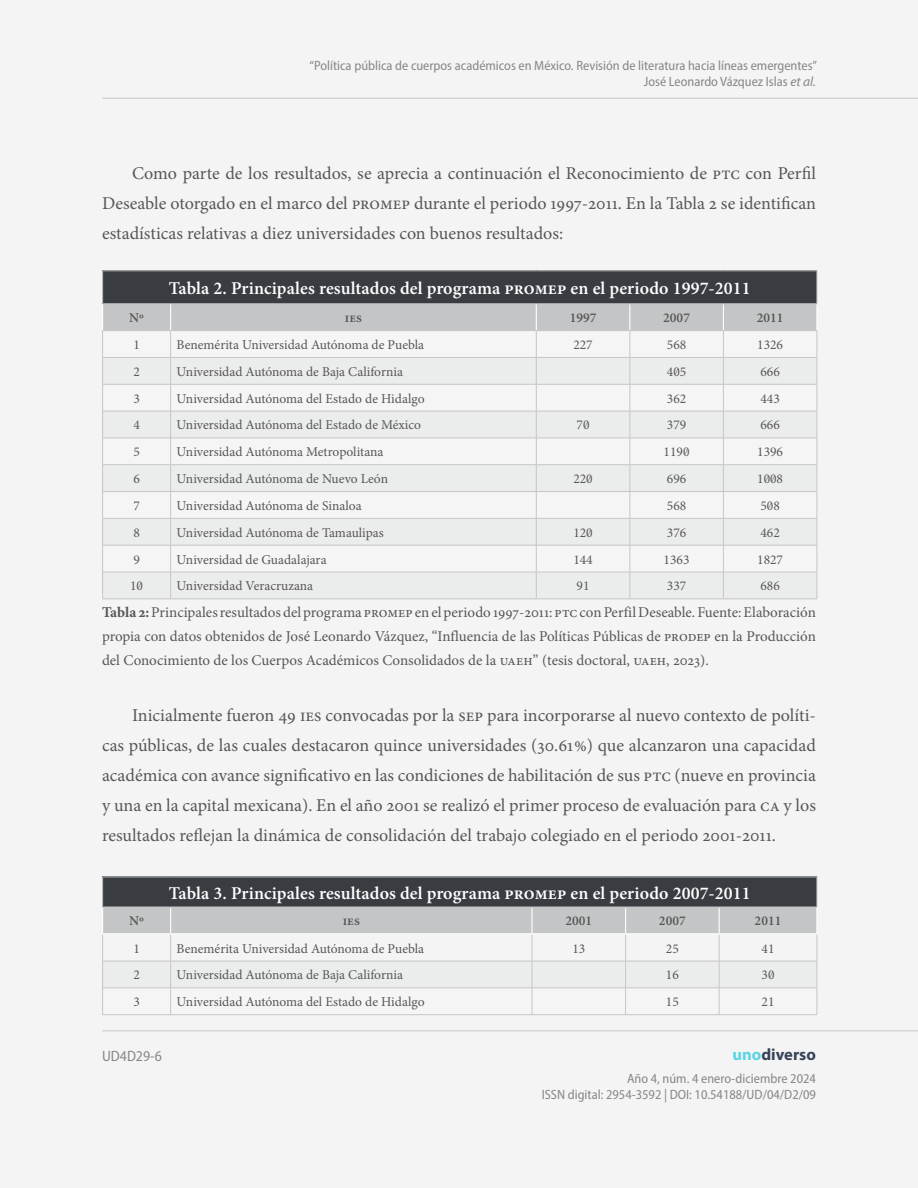
<style>
.page{position:relative;width:918px;height:1188px;background:#eee}
.page>*{position:absolute;margin:0;border:0;box-sizing:border-box;transform-origin:0 0}
.P_esp{font:18px/30px "Minion Pro";color:#575756;text-align:justify}
.TB-ENCABEZADO{font:600 18px "Minion Pro";letter-spacing:.005em;color:#fff}
.t1{font:700 16.5px "Myriad Pro";color:#364358}
.PIE-TABLA{font:15px/24px "Minion Pro";color:#575756;text-align:justify}
.t2{font:semi-condensed 15px "Myriad Pro";color:#878787}
.T_CT_JUSTIFICADO_IZQ{font:13.5px "Minion Pro";color:#575756}
.t3{font:semi-condensed 13.5px/16.2px "Myriad Pro";color:#878787;text-align:right}
.T-CT-CIFRA{font:13.5px "Minion Pro";color:#575756}
.T_SUBENCABEZADO{font:600 13.5px "Minion Pro";letter-spacing:.005em;color:#575756}
.s1{font-style:italic;font-stretch:normal}
.s2{font-weight:700}
.s3{color:#57d5e4}
</style>
<div class="page">
<hr style="left:102px;top:1031px;width:816px;height:1px;background:#c6c6c6">
<hr style="left:102px;top:98px;width:816px;height:1px;background:#c6c6c6">
<div style="left:103px;top:271px;width:714px;height:33px;background:#393d42"></div>
<hr style="left:102px;top:599px;width:69px;height:1px;background:#c6c6c6">
<hr style="left:536px;top:599px;width:94px;height:1px;background:#c6c6c6">
<hr style="left:630px;top:599px;width:93px;height:1px;background:#c6c6c6">
<hr style="left:723px;top:599px;width:94px;height:1px;background:#c6c6c6">
<hr style="left:171px;top:599px;width:365px;height:1px;background:#c6c6c6">
<hr style="left:102px;top:270px;width:69px;height:1px;background:#c4c5c6">
<hr style="left:102px;top:271px;width:1px;height:32px;background:#c4c5c6">
<hr style="left:171px;top:270px;width:365px;height:1px;background:#c4c5c6">
<hr style="left:536px;top:270px;width:94px;height:1px;background:#c4c5c6">
<hr style="left:630px;top:270px;width:93px;height:1px;background:#c4c5c6">
<hr style="left:723px;top:270px;width:94px;height:1px;background:#c4c5c6">
<hr style="left:817px;top:271px;width:1px;height:32px;background:#c4c5c6">
<hr style="left:102px;top:303px;width:69px;height:1px;background:#c4c5c6">
<hr style="left:171px;top:303px;width:365px;height:1px;background:#c4c5c6">
<hr style="left:536px;top:303px;width:94px;height:1px;background:#c4c5c6">
<hr style="left:630px;top:303px;width:93px;height:1px;background:#c4c5c6">
<hr style="left:723px;top:303px;width:94px;height:1px;background:#c4c5c6">
<svg style="left:102px;top:304px;width:716px;height:295px"></svg>
<div style="left:103px;top:877px;width:714px;height:30px;background:#393d42"></div>
<svg style="left:102px;top:908px;width:716px;height:107px"></svg>
<hr style="left:816px;top:907px;width:2px;height:26px;background:#fff">
<hr style="left:102px;top:933px;width:69px;height:1px;background:#fff">
<hr style="left:171px;top:933px;width:361px;height:1px;background:#fff">
<hr style="left:532px;top:933px;width:94px;height:1px;background:#fff">
<hr style="left:626px;top:933px;width:93px;height:1px;background:#fff">
<hr style="left:719px;top:933px;width:99px;height:1px;background:#fff">
<hr style="left:102px;top:877px;width:69px;height:1px;background:#c4c5c6">
<hr style="left:102px;top:877px;width:1px;height:30px;background:#c4c5c6">
<hr style="left:171px;top:877px;width:361px;height:1px;background:#c4c5c6">
<hr style="left:532px;top:877px;width:94px;height:1px;background:#c4c5c6">
<hr style="left:626px;top:877px;width:93px;height:1px;background:#c4c5c6">
<hr style="left:719px;top:877px;width:98px;height:1px;background:#c4c5c6">
<hr style="left:817px;top:877px;width:1px;height:30px;background:#c4c5c6">
<hr style="left:102px;top:907px;width:69px;height:1px;background:#c4c5c6">
<hr style="left:171px;top:907px;width:361px;height:1px;background:#c4c5c6">
<hr style="left:532px;top:907px;width:94px;height:1px;background:#c4c5c6">
<hr style="left:626px;top:907px;width:93px;height:1px;background:#c4c5c6">
<hr style="left:719px;top:907px;width:98px;height:1px;background:#c4c5c6">
<p class="t3" style="left:310px;top:57px;width:509px">“Política pública de cuerpos académicos en México. Revisión de literatura hacia líneas emergentes”<br>José Leonardo Vázquez Islas <span class="s1">et al.</span></p>
<p class="P_esp" style="left:102px;top:158px;width:715px;text-indent:30px">Como parte de los resultados, se aprecia a continuación el Reconocimiento de PTC con Perfil Deseable otorgado en el marco del PROMEP durante el periodo 1997-2011. En la Tabla 2 se identifican estadísticas relativas a diez universidades con buenos resultados:</p>
<p class="TB-ENCABEZADO" style="left:169px;top:276px;width:583px">Tabla 2. Principales resultados del programa PROMEP en el periodo 1997-2011</p>
<p class="T_SUBENCABEZADO" style="left:129px;top:308px;width:16px">Nº</p>
<p class="T_SUBENCABEZADO" style="left:345px;top:308px;width:19px">IES</p>
<p class="T_SUBENCABEZADO" style="left:570px;top:308px;width:28px">1997</p>
<p class="T_SUBENCABEZADO" style="left:663px;top:308px;width:28px">2007</p>
<p class="T_SUBENCABEZADO" style="left:757px;top:308px;width:28px">2011</p>
<p class="T-CT-CIFRA" style="left:133px;top:336px;width:8px">1</p>
<p class="T_CT_JUSTIFICADO_IZQ" style="left:177px;top:336px;width:249px">Benemérita Universidad Autónoma de Puebla</p>
<p class="T-CT-CIFRA" style="left:573px;top:336px;width:21px">227</p>
<p class="T-CT-CIFRA" style="left:667px;top:336px;width:21px">568</p>
<p class="T-CT-CIFRA" style="left:757px;top:336px;width:27px">1326</p>
<p class="T-CT-CIFRA" style="left:133px;top:362px;width:8px">2</p>
<p class="T_CT_JUSTIFICADO_IZQ" style="left:177px;top:362px;width:228px">Universidad Autónoma de Baja California</p>
<p class="T-CT-CIFRA" style="left:667px;top:362px;width:21px">405</p>
<p class="T-CT-CIFRA" style="left:760px;top:362px;width:21px">666</p>
<p class="T-CT-CIFRA" style="left:133px;top:389px;width:8px">3</p>
<p class="T_CT_JUSTIFICADO_IZQ" style="left:177px;top:389px;width:249px">Universidad Autónoma del Estado de Hidalgo</p>
<p class="T-CT-CIFRA" style="left:667px;top:389px;width:21px">362</p>
<p class="T-CT-CIFRA" style="left:760px;top:389px;width:21px">443</p>
<p class="T-CT-CIFRA" style="left:133px;top:416px;width:8px">4</p>
<p class="T_CT_JUSTIFICADO_IZQ" style="left:177px;top:416px;width:246px">Universidad Autónoma del Estado de México</p>
<p class="T-CT-CIFRA" style="left:577px;top:416px;width:14px">70</p>
<p class="T-CT-CIFRA" style="left:667px;top:416px;width:21px">379</p>
<p class="T-CT-CIFRA" style="left:760px;top:416px;width:21px">666</p>
<p class="T-CT-CIFRA" style="left:133px;top:443px;width:8px">5</p>
<p class="T_CT_JUSTIFICADO_IZQ" style="left:177px;top:443px;width:208px">Universidad Autónoma Metropolitana</p>
<p class="T-CT-CIFRA" style="left:664px;top:443px;width:27px">1190</p>
<p class="T-CT-CIFRA" style="left:757px;top:443px;width:27px">1396</p>
<p class="T-CT-CIFRA" style="left:133px;top:470px;width:8px">6</p>
<p class="T_CT_JUSTIFICADO_IZQ" style="left:177px;top:470px;width:213px">Universidad Autónoma de Nuevo León</p>
<p class="T-CT-CIFRA" style="left:573px;top:470px;width:21px">220</p>
<p class="T-CT-CIFRA" style="left:667px;top:470px;width:21px">696</p>
<p class="T-CT-CIFRA" style="left:757px;top:470px;width:27px">1008</p>
<p class="T-CT-CIFRA" style="left:133px;top:497px;width:8px">7</p>
<p class="T_CT_JUSTIFICADO_IZQ" style="left:177px;top:497px;width:187px">Universidad Autónoma de Sinaloa</p>
<p class="T-CT-CIFRA" style="left:667px;top:497px;width:21px">568</p>
<p class="T-CT-CIFRA" style="left:760px;top:497px;width:21px">508</p>
<p class="T-CT-CIFRA" style="left:133px;top:523px;width:8px">8</p>
<p class="T_CT_JUSTIFICADO_IZQ" style="left:177px;top:523px;width:209px">Universidad Autónoma de Tamaulipas</p>
<p class="T-CT-CIFRA" style="left:573px;top:523px;width:21px">120</p>
<p class="T-CT-CIFRA" style="left:667px;top:523px;width:21px">376</p>
<p class="T-CT-CIFRA" style="left:760px;top:523px;width:21px">462</p>
<p class="T-CT-CIFRA" style="left:133px;top:550px;width:8px">9</p>
<p class="T_CT_JUSTIFICADO_IZQ" style="left:177px;top:550px;width:151px">Universidad de Guadalajara</p>
<p class="T-CT-CIFRA" style="left:573px;top:550px;width:21px">144</p>
<p class="T-CT-CIFRA" style="left:664px;top:550px;width:27px">1363</p>
<p class="T-CT-CIFRA" style="left:757px;top:550px;width:27px">1827</p>
<p class="T-CT-CIFRA" style="left:130px;top:577px;width:14px">10</p>
<p class="T_CT_JUSTIFICADO_IZQ" style="left:177px;top:577px;width:138px">Universidad Veracruzana</p>
<p class="T-CT-CIFRA" style="left:577px;top:577px;width:14px">91</p>
<p class="T-CT-CIFRA" style="left:667px;top:577px;width:21px">337</p>
<p class="T-CT-CIFRA" style="left:760px;top:577px;width:21px">686</p>
<p class="PIE-TABLA" style="left:102px;top:600px;width:715px"><span class="s2">Tabla 2:</span> Principales resultados del programa PROMEP en el periodo 1997-2011: PTC con Perfil Deseable. Fuente: Elaboración propia con datos obtenidos de José Leonardo Vázquez, “Influencia de las Políticas Públicas de PRODEP en la Producción del Conocimiento de los Cuerpos Académicos Consolidados de la UAEH” (tesis doctoral, UAEH, 2023).</p>
<p class="P_esp" style="left:102px;top:700px;width:715px;text-indent:30px">Inicialmente fueron 49 IES convocadas por la SEP para incorporarse al nuevo contexto de políti&shy;cas públicas, de las cuales destacaron quince universidades (30.61%) que alcanzaron una capacidad académica con avance significativo en las condiciones de habilitación de sus PTC (nueve en provincia y una en la capital mexicana). En el año 2001 se realizó el primer proceso de evaluación para CA y los resultados reflejan la dinámica de consolidación del trabajo colegiado en el periodo 2001-2011.</p>
<p class="TB-ENCABEZADO" style="left:169px;top:880px;width:583px">Tabla 3. Principales resultados del programa PROMEP en el periodo 2007-2011</p>
<p class="T_SUBENCABEZADO" style="left:129px;top:912px;width:16px">Nº</p>
<p class="T_SUBENCABEZADO" style="left:343px;top:912px;width:19px">IES</p>
<p class="T_SUBENCABEZADO" style="left:565px;top:912px;width:28px">2001</p>
<p class="T_SUBENCABEZADO" style="left:659px;top:912px;width:28px">2007</p>
<p class="T_SUBENCABEZADO" style="left:755px;top:912px;width:28px">2011</p>
<p class="T-CT-CIFRA" style="left:133px;top:939px;width:8px">1</p>
<p class="T_CT_JUSTIFICADO_IZQ" style="left:177px;top:939px;width:249px">Benemérita Universidad Autónoma de Puebla</p>
<p class="T-CT-CIFRA" style="left:572px;top:939px;width:14px">13</p>
<p class="T-CT-CIFRA" style="left:666px;top:939px;width:14px">25</p>
<p class="T-CT-CIFRA" style="left:762px;top:939px;width:14px">41</p>
<p class="T-CT-CIFRA" style="left:133px;top:966px;width:8px">2</p>
<p class="T_CT_JUSTIFICADO_IZQ" style="left:177px;top:966px;width:228px">Universidad Autónoma de Baja California</p>
<p class="T-CT-CIFRA" style="left:666px;top:966px;width:14px">16</p>
<p class="T-CT-CIFRA" style="left:762px;top:966px;width:14px">30</p>
<p class="T-CT-CIFRA" style="left:133px;top:993px;width:8px">3</p>
<p class="T_CT_JUSTIFICADO_IZQ" style="left:177px;top:993px;width:249px">Universidad Autónoma del Estado de Hidalgo</p>
<p class="T-CT-CIFRA" style="left:666px;top:993px;width:14px">15</p>
<p class="T-CT-CIFRA" style="left:762px;top:993px;width:14px">21</p>
<p class="t2" style="left:102px;top:1046px;width:61px">UD4D29-6</p>
<p class="t1" style="left:733px;top:1044px;width:85px"><span class="s3">uno</span>diverso</p>
<p class="t3" style="left:542px;top:1070px;width:276px">Año 4, núm. 4 enero-diciembre 2024<br>ISSN digital: 2954-3592 | DOI: 10.54188/UD/04/D2/09</p>
</div>
